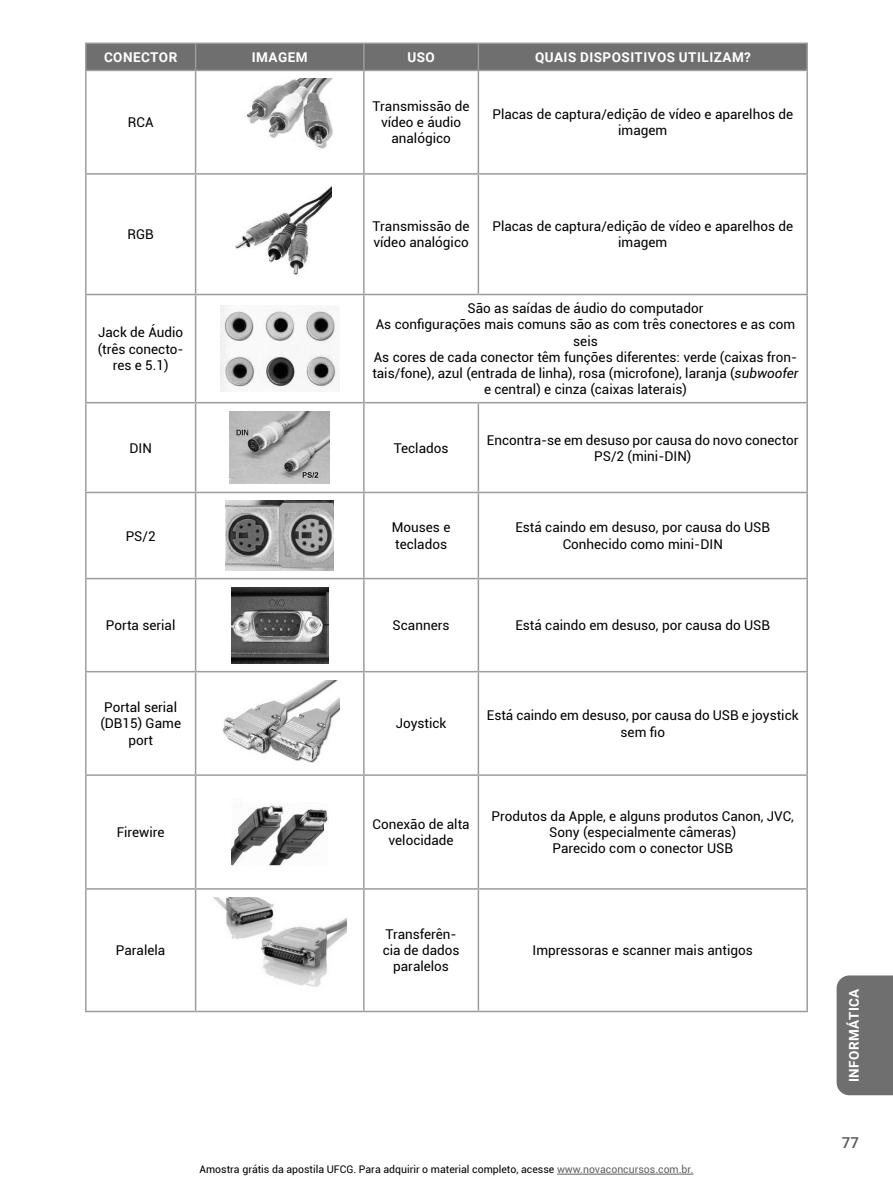
<style>
.page{position:relative;width:893px;height:1191px;background:#fff}
.page>*{position:absolute;margin:0;border:0;box-sizing:border-box;transform-origin:0 0}
.t1{font:500 15px "Roboto";color:#575757}
.t2{font:13.5px/16.2px "Roboto";color:#000;text-align:center}
.t3{font:700 13.5px "Roboto";letter-spacing:.035em;color:#fff}
.t4{font:10.5px "Roboto";color:#000}
.s1{font-style:italic}
.s2{color:#616161}
</style>
<div class="page">
<div style="left:837px;top:975px;width:56px;height:120px;background:#6f6f6f"></div>
<hr style="left:557px;top:1173px;width:136px;height:1px;background:#616161">
<hr style="left:85px;top:71px;width:2px;height:102px;background:#9c9c9c">
<hr style="left:195px;top:71px;width:1px;height:102px;background:#9c9c9c">
<hr style="left:363px;top:71px;width:2px;height:102px;background:#9c9c9c">
<hr style="left:478px;top:71px;width:1px;height:102px;background:#9c9c9c">
<hr style="left:806px;top:71px;width:2px;height:102px;background:#9c9c9c">
<hr style="left:85px;top:43px;width:111px;height:1px;background:#9c9c9c">
<hr style="left:85px;top:44px;width:2px;height:26px;background:#9c9c9c">
<hr style="left:478px;top:43px;width:330px;height:1px;background:#9c9c9c">
<svg style="left:86px;top:43px;width:720px;height:27px;background:#717171"></svg>
<hr style="left:806px;top:44px;width:2px;height:26px;background:#9c9c9c">
<hr style="left:85px;top:70px;width:111px;height:1px;background:#9c9c9c">
<hr style="left:196px;top:70px;width:168px;height:1px;background:#9c9c9c">
<hr style="left:364px;top:70px;width:114px;height:1px;background:#9c9c9c">
<hr style="left:478px;top:70px;width:330px;height:1px;background:#9c9c9c">
<hr style="left:85px;top:173px;width:111px;height:2px;background:#9c9c9c">
<hr style="left:85px;top:175px;width:2px;height:119px;background:#9c9c9c">
<hr style="left:196px;top:173px;width:168px;height:2px;background:#9c9c9c">
<hr style="left:195px;top:175px;width:1px;height:119px;background:#9c9c9c">
<hr style="left:364px;top:173px;width:114px;height:2px;background:#9c9c9c">
<hr style="left:363px;top:175px;width:2px;height:119px;background:#9c9c9c">
<hr style="left:478px;top:173px;width:330px;height:2px;background:#9c9c9c">
<hr style="left:478px;top:175px;width:1px;height:119px;background:#9c9c9c">
<hr style="left:806px;top:175px;width:2px;height:119px;background:#9c9c9c">
<hr style="left:85px;top:294px;width:111px;height:1px;background:#9c9c9c">
<hr style="left:85px;top:295px;width:2px;height:107px;background:#9c9c9c">
<hr style="left:196px;top:294px;width:168px;height:1px;background:#9c9c9c">
<hr style="left:195px;top:295px;width:1px;height:107px;background:#9c9c9c">
<hr style="left:364px;top:294px;width:114px;height:1px;background:#9c9c9c">
<hr style="left:363px;top:295px;width:2px;height:107px;background:#9c9c9c">
<hr style="left:478px;top:294px;width:330px;height:1px;background:#9c9c9c">
<hr style="left:806px;top:295px;width:2px;height:107px;background:#9c9c9c">
<hr style="left:85px;top:402px;width:111px;height:1px;background:#9c9c9c">
<hr style="left:85px;top:403px;width:2px;height:89px;background:#9c9c9c">
<hr style="left:196px;top:402px;width:168px;height:1px;background:#9c9c9c">
<hr style="left:195px;top:403px;width:1px;height:89px;background:#9c9c9c">
<hr style="left:364px;top:402px;width:114px;height:1px;background:#9c9c9c">
<hr style="left:363px;top:403px;width:2px;height:89px;background:#9c9c9c">
<hr style="left:478px;top:402px;width:330px;height:1px;background:#9c9c9c">
<hr style="left:478px;top:403px;width:1px;height:89px;background:#9c9c9c">
<hr style="left:806px;top:403px;width:2px;height:89px;background:#9c9c9c">
<hr style="left:85px;top:492px;width:111px;height:1px;background:#9c9c9c">
<hr style="left:85px;top:493px;width:2px;height:85px;background:#9c9c9c">
<hr style="left:196px;top:492px;width:168px;height:1px;background:#9c9c9c">
<hr style="left:195px;top:493px;width:1px;height:85px;background:#9c9c9c">
<hr style="left:364px;top:492px;width:114px;height:1px;background:#9c9c9c">
<hr style="left:363px;top:493px;width:2px;height:85px;background:#9c9c9c">
<hr style="left:478px;top:492px;width:330px;height:1px;background:#9c9c9c">
<hr style="left:478px;top:493px;width:1px;height:85px;background:#9c9c9c">
<hr style="left:806px;top:493px;width:2px;height:85px;background:#9c9c9c">
<hr style="left:85px;top:578px;width:111px;height:1px;background:#9c9c9c">
<hr style="left:85px;top:579px;width:2px;height:92px;background:#9c9c9c">
<hr style="left:196px;top:578px;width:168px;height:1px;background:#9c9c9c">
<hr style="left:195px;top:579px;width:1px;height:92px;background:#9c9c9c">
<hr style="left:364px;top:578px;width:114px;height:1px;background:#9c9c9c">
<hr style="left:363px;top:579px;width:2px;height:92px;background:#9c9c9c">
<hr style="left:478px;top:578px;width:330px;height:1px;background:#9c9c9c">
<hr style="left:478px;top:579px;width:1px;height:92px;background:#9c9c9c">
<hr style="left:806px;top:579px;width:2px;height:92px;background:#9c9c9c">
<hr style="left:85px;top:671px;width:111px;height:1px;background:#9c9c9c">
<hr style="left:85px;top:672px;width:2px;height:102px;background:#9c9c9c">
<hr style="left:196px;top:671px;width:168px;height:1px;background:#9c9c9c">
<hr style="left:195px;top:672px;width:1px;height:102px;background:#9c9c9c">
<hr style="left:364px;top:671px;width:114px;height:1px;background:#9c9c9c">
<hr style="left:363px;top:672px;width:2px;height:102px;background:#9c9c9c">
<hr style="left:478px;top:671px;width:330px;height:1px;background:#9c9c9c">
<hr style="left:478px;top:672px;width:1px;height:102px;background:#9c9c9c">
<hr style="left:806px;top:672px;width:2px;height:102px;background:#9c9c9c">
<hr style="left:85px;top:774px;width:111px;height:2px;background:#9c9c9c">
<hr style="left:85px;top:776px;width:2px;height:112px;background:#9c9c9c">
<hr style="left:196px;top:774px;width:168px;height:2px;background:#9c9c9c">
<hr style="left:195px;top:776px;width:1px;height:112px;background:#9c9c9c">
<hr style="left:364px;top:774px;width:114px;height:2px;background:#9c9c9c">
<hr style="left:363px;top:776px;width:2px;height:112px;background:#9c9c9c">
<hr style="left:478px;top:774px;width:330px;height:2px;background:#9c9c9c">
<hr style="left:478px;top:776px;width:1px;height:112px;background:#9c9c9c">
<hr style="left:806px;top:776px;width:2px;height:112px;background:#9c9c9c">
<hr style="left:85px;top:888px;width:111px;height:1px;background:#9c9c9c">
<hr style="left:85px;top:889px;width:2px;height:121px;background:#9c9c9c">
<hr style="left:196px;top:888px;width:168px;height:1px;background:#9c9c9c">
<hr style="left:195px;top:889px;width:1px;height:121px;background:#9c9c9c">
<hr style="left:364px;top:888px;width:114px;height:1px;background:#9c9c9c">
<hr style="left:363px;top:889px;width:2px;height:121px;background:#9c9c9c">
<hr style="left:478px;top:888px;width:330px;height:1px;background:#9c9c9c">
<hr style="left:478px;top:889px;width:1px;height:121px;background:#9c9c9c">
<hr style="left:806px;top:889px;width:2px;height:121px;background:#9c9c9c">
<hr style="left:85px;top:1010px;width:111px;height:2px;background:#9c9c9c">
<hr style="left:196px;top:1010px;width:168px;height:2px;background:#9c9c9c">
<hr style="left:364px;top:1010px;width:114px;height:2px;background:#9c9c9c">
<hr style="left:478px;top:1010px;width:330px;height:2px;background:#9c9c9c">
<img style="left:246px;top:79px;width:87px;height:70px">
<img style="left:235px;top:186px;width:96px;height:89px">
<img style="left:220px;top:305px;width:119px;height:87px">
<img style="left:229px;top:411px;width:101px;height:73px">
<img style="left:226px;top:501px;width:108px;height:69px">
<img style="left:231px;top:587px;width:97px;height:76px">
<img style="left:222px;top:680px;width:117px;height:83px">
<img style="left:231px;top:805px;width:97px;height:61px">
<img style="left:213px;top:897px;width:134px;height:90px">
<p class="t3" style="left:104px;top:48px;width:75px">CONECTOR</p>
<p class="t3" style="left:252px;top:48px;width:57px">IMAGEM</p>
<p class="t3" style="left:407px;top:48px;width:29px">USO</p>
<p class="t3" style="left:535px;top:48px;width:217px">QUAIS DISPOSITIVOS UTILIZAM?</p>
<p class="t2" style="left:128px;top:114px;width:27px">RCA</p>
<p class="t2" style="left:373px;top:98px;width:98px">Transmissão de vídeo e áudio analógico</p>
<p class="t2" style="left:492px;top:106px;width:302px">Placas de captura/edição de vídeo e aparelhos de imagem</p>
<p class="t2" style="left:128px;top:226px;width:28px">RGB</p>
<p class="t2" style="left:373px;top:218px;width:98px;text-align:left">Transmissão de vídeo analógico</p>
<p class="t2" style="left:492px;top:218px;width:302px">Placas de captura/edição de vídeo e aparelhos de imagem</p>
<p class="t2" style="left:98px;top:324px;width:87px">Jack de Áudio (três conecto&shy;res e 5.1)</p>
<p class="t2" style="left:372px;top:300px;width:428px">São as saídas de áudio do computador<br>As configurações mais comuns são as com três conectores e as com seis<br>As cores de cada conector têm funções diferentes: verde (caixas fron&shy;tais/fone), azul (entrada de linha), rosa (microfone), laranja (<span class="s1">subwoofer </span>e central) e cinza (caixas laterais)</p>
<p class="t2" style="left:129px;top:439px;width:24px">DIN</p>
<p class="t2" style="left:394px;top:439px;width:56px">Teclados</p>
<p class="t2" style="left:487px;top:431px;width:313px">Encontra-se em desuso por causa do novo conector<br>PS/2 (mini-DIN)</p>
<p class="t2" style="left:126px;top:527px;width:32px">PS/2</p>
<p class="t2" style="left:392px;top:519px;width:60px;text-align:left">Mouses e teclados</p>
<p class="t2" style="left:515px;top:519px;width:256px">Está caindo em desuso, por causa do USB<br>Conhecido como mini-DIN</p>
<p class="t2" style="left:106px;top:617px;width:71px">Porta serial</p>
<p class="t2" style="left:393px;top:617px;width:58px">Scanners</p>
<p class="t2" style="left:515px;top:617px;width:256px">Está caindo em desuso, por causa do USB</p>
<p class="t2" style="left:100px;top:699px;width:82px">Portal serial (DB15) Game port</p>
<p class="t2" style="left:396px;top:715px;width:52px">Joystick</p>
<p class="t2" style="left:487px;top:707px;width:313px">Está caindo em desuso, por causa do USB e joystick sem fio</p>
<p class="t2" style="left:117px;top:823px;width:49px">Firewire</p>
<p class="t2" style="left:373px;top:815px;width:99px">Conexão de alta velocidade</p>
<p class="t2" style="left:492px;top:807px;width:304px">Produtos da Apple, e alguns produtos Canon, JVC,<br>Sony (especialmente câmeras)<br>Parecido com o conector USB</p>
<p class="t2" style="left:116px;top:942px;width:51px">Paralela</p>
<p class="t2" style="left:383px;top:925px;width:78px">Transferên&shy;cia de dados paralelos</p>
<p class="t2" style="left:533px;top:942px;width:222px">Impressoras e scanner mais antigos</p>
<p class="t4" style="left:199px;top:1162px;width:495px">Amostra grátis da apostila UFCG. Para adquirir o material completo, acesse <span class="s2">www.novaconcursos.com.br.</span></p>
<p class="t3" style="left:845px;top:1082px;width:95px;rotate:-90deg">INFORMÁTICA</p>
<p class="t1" style="left:842px;top:1132px;width:19px">77</p>
</div>
